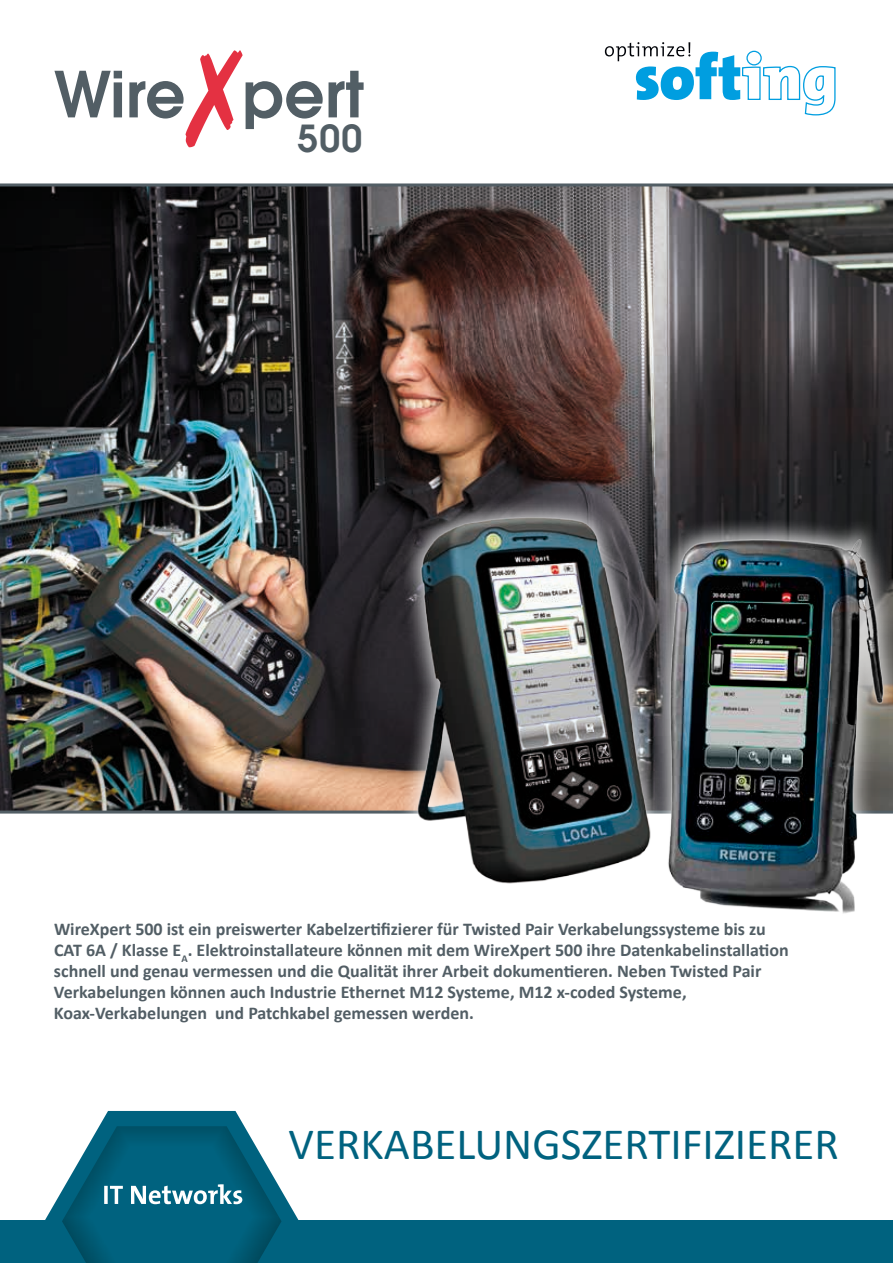
<style>
.page{position:relative;width:893px;height:1263px;background:#fff}
.page>*{position:absolute;margin:0;border:0;box-sizing:border-box;transform-origin:0 0}
.t1{font:600 63px "Avant Garde";color:#525e65}
.t2{font:45px "Calibri";color:#00627f}
.t3{font:600 37.05px "Avant Garde";color:#525e65}
.t4{font:700 18px/21px "Calibri";color:#525e65}
.s1{color:#e43142}
</style>
<div class="page">
<svg style="left:605px;top:42px;width:231px;height:73px"></svg>
<img style="left:0;top:183px;width:893px;height:630px">
<div style="left:0;top:1220px;width:893px;height:43px;background:#00627f"></div>
<svg style="left:45px;top:1111px;width:254px;height:152px"></svg>
<div style="left:140px;top:1213px;width:72px;height:50px;background:#00627f"></div>
<img style="left:353px;top:498px;width:341px;height:386px">
<div style="left:647px;top:517px;width:246px;height:417px;background:#fff;opacity:.75"></div>
<img style="left:662px;top:508px;width:231px;height:426px">
<h1 class="t1" style="left:54px;top:53px;width:311px">Wire<span class="s1">✗</span>pert</h1>
<h3 class="t3" style="left:297px;top:114px;width:67px">500</h3>
<p class="t4" style="left:54px;top:917px;width:736px">WireXpert 500 ist ein preiswerter Kabelzertifizierer für Twisted Pair Verkabelungssysteme bis zu CAT 6A / Klasse E<sub>A</sub>. Elektroinstallateure können mit dem WireXpert 500 ihre Datenkabelinstallation schnell und genau vermessen und die Qualität ihrer Arbeit dokumentieren. Neben Twisted Pair Verkabelungen können auch Industrie Ethernet M12 Systeme, M12 x-coded Systeme, Koax-Verkabelungen und Patchkabel gemessen werden.</p>
<h2 class="t2" style="left:289px;top:1116px;width:552px">VERKABELUNGSZERTIFIZIERER</h2>
</div>
